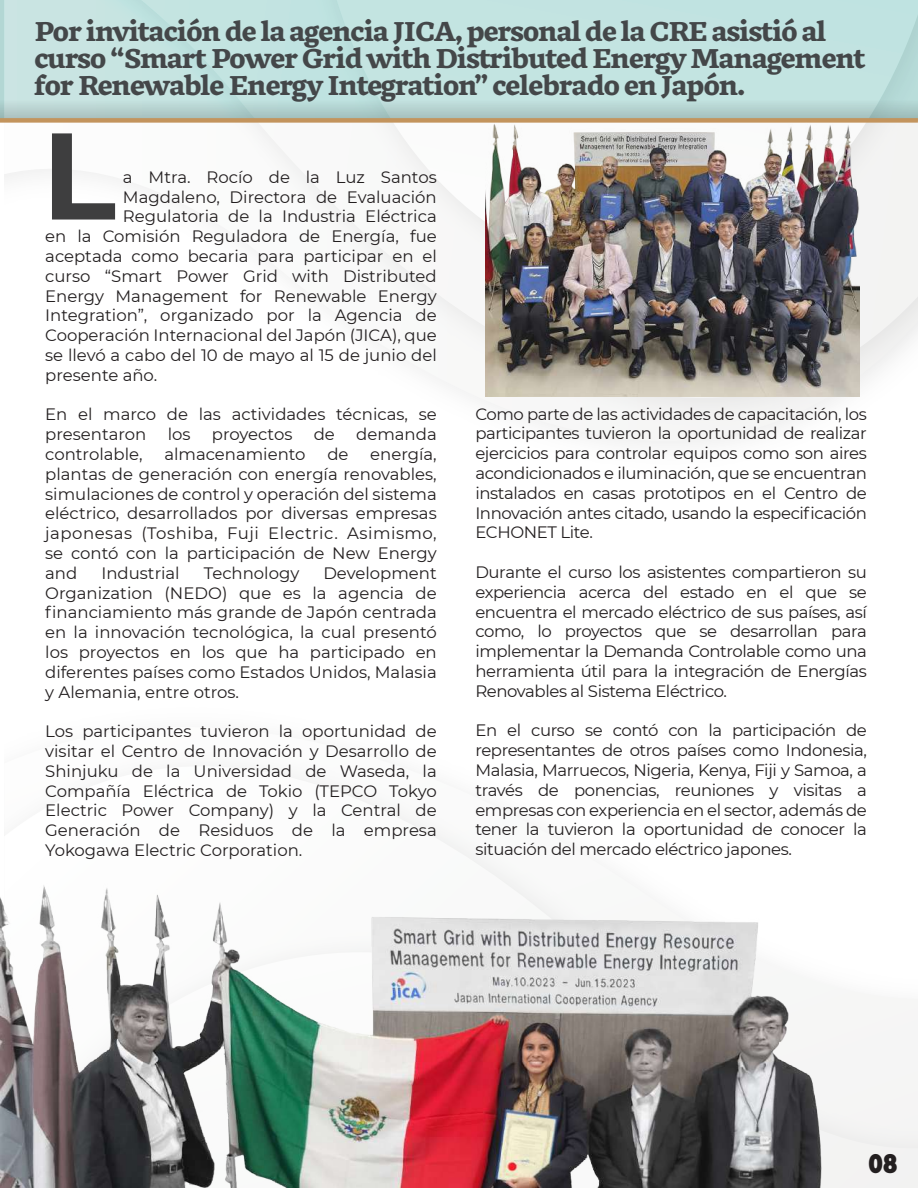
<style>
.page{position:relative;width:918px;height:1188px;background:#fff}
.page>*{position:absolute;margin:0;border:0;box-sizing:border-box;transform-origin:0 0}
.t1{font:700 123px "Montserrat";color:#3e3e3f}
.t2{font:900 27px/27px "GMX";letter-spacing:-.05em;color:#444749}
.t3{font:900 25.95px "Montserrat";color:#231f20;scale:.81 1}
.t4{font:16.5px/19.8px "Montserrat";color:#231f20;text-align:justify}
</style>
<div class="page">
<svg style="left:138px;top:123px;width:780px;height:321px"></svg>
<svg style="left:275px;top:773px;width:643px;height:415px"></svg>
<img style="left:277px;top:123px;width:641px;height:188px">
<svg style="left:336px;top:123px;width:582px;height:148px"></svg>
<div style="left:0;top:0;width:918px;height:120px;background:#c3e4e1"></div>
<svg style="left:0;top:99px;width:918px;height:19px"></svg>
<div style="left:0;top:118px;width:918px;height:5px;background:#c3945d"></div>
<img style="left:486px;top:122px;width:373px;height:274px">
<img style="left:0;top:844px;width:838px;height:344px">
<h2 class="t2" style="left:34px;top:18px;width:833px">Por invitación de la agencia JICA, personal de la CRE asistió al curso “Smart Power Grid with Distributed Energy Management for Renewable Energy Integration” celebrado en Japón.</h2>
<h1 class="t1" style="left:42px;top:87px;width:76px">L</h1>
<p class="t4" style="left:123px;top:167px;width:315px">a Mtra. Rocío de la Luz Santos</p>
<p class="t4" style="left:123px;top:186px;width:315px">Magdaleno, Directora de Evaluación</p>
<p class="t4" style="left:123px;top:206px;width:315px">Regulatoria de la Industria Eléctrica</p>
<p class="t4" style="left:45px;top:226px;width:393px">en la Comisión Reguladora de Energía, fue</p>
<p class="t4" style="left:45px;top:246px;width:393px">aceptada como becaria para participar en el</p>
<p class="t4" style="left:45px;top:266px;width:393px">curso “Smart Power Grid with Distributed</p>
<p class="t4" style="left:45px;top:285px;width:393px">Energy Management for Renewable Energy</p>
<p class="t4" style="left:45px;top:305px;width:393px">Integration”, organizado por la Agencia de</p>
<p class="t4" style="left:45px;top:325px;width:393px">Cooperación Internacional del Japón (JICA), que</p>
<p class="t4" style="left:45px;top:345px;width:393px">se llevó a cabo del 10 de mayo al 15 de junio del</p>
<p class="t4" style="left:45px;top:365px;width:113px">presente año.</p>
<p class="t4" style="left:45px;top:404px;width:393px">En el marco de las actividades técnicas, se presentaron</p>
<p class="t4" style="left:168px;top:424px;width:24px">los</p>
<p class="t4" style="left:212px;top:424px;width:82px">proyectos</p>
<p class="t4" style="left:314px;top:424px;width:23px">de</p>
<p class="t4" style="left:356px;top:424px;width:82px">demanda</p>
<p class="t4" style="left:45px;top:444px;width:99px">controlable,</p>
<p class="t4" style="left:164px;top:444px;width:143px">almacenamiento</p>
<p class="t4" style="left:327px;top:444px;width:23px">de</p>
<p class="t4" style="left:45px;top:444px;width:393px;text-indent:325px">energía, plantas de generación con energía renovables, simulaciones de control y operación del sistema eléctrico, desarrollados por diversas empresas japonesas (Toshiba, Fuji Electric. Asimismo, se contó con la participación de New Energy and</p>
<p class="t4" style="left:45px;top:563px;width:393px;text-indent:278px">Development Organization (NEDO) que es la agencia de financiamiento más grande de Japón centrada en la innovación tecnológica, la cual presentó los proyectos en los que ha participado en diferentes países como Estados Unidos, Malasia y Alemania, entre otros.</p>
<p class="t4" style="left:45px;top:721px;width:393px">Los participantes tuvieron la oportunidad de visitar el Centro de Innovación y Desarrollo de Shinjuku de la Universidad de Waseda, la Compañía Eléctrica de Tokio (TEPCO Tokyo Electric Power Company) y la Central de Generación de Residuos de la empresa Yokogawa Electric Corporation.</p>
<p class="t4" style="left:101px;top:563px;width:80px">Industrial</p>
<p class="t4" style="left:204px;top:563px;width:97px">Technology</p>
<p class="t4" style="left:475px;top:403px;width:393px">Como parte de las actividades de capacitación, los participantes tuvieron la oportunidad de realizar ejercicios para controlar equipos como son aires acondicionados e iluminación, que se encuentran instalados en casas prototipos en el Centro de Innovación antes citado, usando la especificación ECHONET Lite.</p>
<p class="t4" style="left:475px;top:562px;width:393px">Durante el curso los asistentes compartieron su experiencia acerca del estado en el que se encuentra el mercado eléctrico de sus países, así como, lo proyectos que se desarrollan para implementar la Demanda Controlable como una herramienta útil para la integración de Energías Renovables al Sistema Eléctrico.</p>
<p class="t4" style="left:475px;top:720px;width:393px">En el curso se contó con la participación de representantes de otros países como Indonesia, Malasia, Marruecos, Nigeria, Kenya, Fiji y Samoa, a través de ponencias, reuniones y visitas a empresas con experiencia en el sector, además de tener la tuvieron la oportunidad de conocer la situación del mercado eléctrico japones.</p>
<h3 class="t3" style="left:869px;top:1144px;width:37px">08</h3>
</div>
